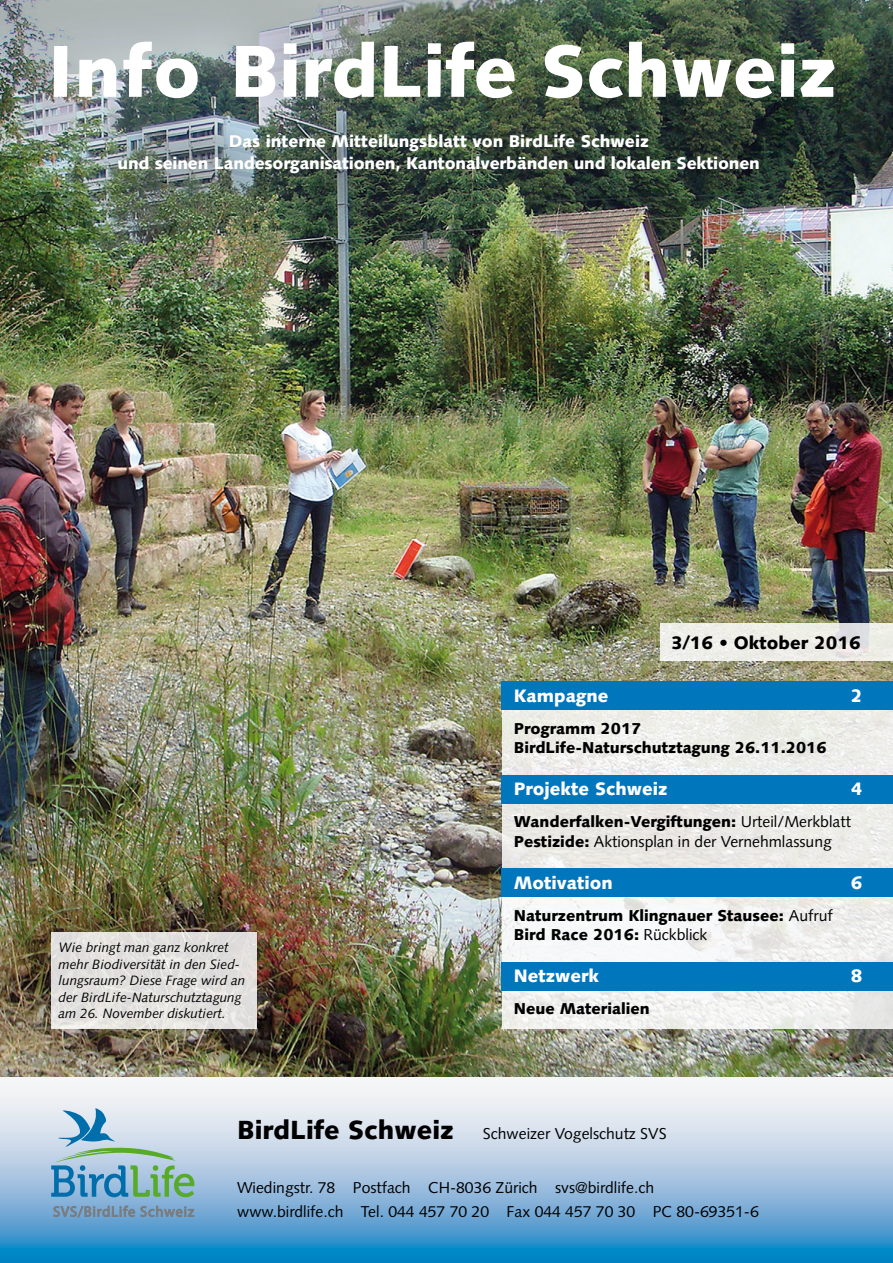
<style>
.page{position:relative;width:893px;height:1263px;background:#fff}
.page>*{position:absolute;margin:0;border:0;box-sizing:border-box;transform-origin:0 0}
.t1{font:900 73.5px "Syntax LT";color:#fff}
.t2{font:900 18px "Syntax LT";color:#fff}
.t3{font:900 18px "Syntax LT";color:#000}
.t4{font:900 16.95px/22.5px "Syntax LT";letter-spacing:-.01em;color:#fff;text-align:center}
.t5{font:15.75px/24px "Syntax LT";color:#000}
.t6{font:900 15.75px/19.5px "Syntax LT";color:#000}
.t7{font:italic 13.5px/16.5px "Syntax LT";color:#000}
.s1{font-weight:900}
.s2{font-weight:400}
.s3{font-weight:900;font-size:26.25px}
</style>
<div class="page">
<img style="left:0;top:0;width:893px;height:1077px">
<svg style="left:0;top:1082px;width:893px;height:181px;background:#99c2df"></svg>
<svg style="left:51px;top:1108px;width:144px;height:112px;background:#98bdcc"></svg>
<div style="left:51px;top:932px;width:206px;height:97px;background:#e2e0dd"></div>
<svg style="left:502px;top:710px;width:391px;height:319px;fill:#eeeeea"></svg>
<div style="left:502px;top:963px;width:391px;height:28px;background:#0076bd"></div>
<div style="left:502px;top:868px;width:391px;height:28px;background:#0076bd"></div>
<div style="left:502px;top:775px;width:391px;height:28px;background:#0076bd"></div>
<div style="left:502px;top:682px;width:391px;height:28px;background:#0076bd"></div>
<svg style="left:660px;top:623px;width:233px;height:38px;background:#ecece7"></svg>
<h1 class="t1" style="left:48px;top:28px;width:790px">Info BirdLife Schweiz</h1>
<p class="t4" style="left:118px;top:130px;width:644px">Das interne Mitteilungsblatt von BirdLife Schweiz<br>und seinen Landesorganisationen, Kantonalverbänden und lokalen Sektionen</p>
<p class="t7" style="left:59px;top:939px;width:188px">Wie bringt man ganz konkret mehr Biodiversität in den Sied&shy;lungsraum? Diese Frage wird an der BirdLife-Naturschutztagung am 26. November diskutiert.</p>
<p class="t3" style="left:671px;top:632px;width:191px">3/16 • Oktober 2016</p>
<p class="t2" style="left:514px;top:685px;width:96px">Kampagne</p>
<p class="t2" style="left:851px;top:685px;width:13px">2</p>
<p class="t6" style="left:514px;top:719px;width:314px">Programm 2017<br>BirdLife-Naturschutztagung 26.11.2016</p>
<p class="t2" style="left:514px;top:778px;width:155px">Projekte Schweiz</p>
<p class="t2" style="left:851px;top:778px;width:13px">4</p>
<p class="t5" style="left:514px;top:812px;width:339px;line-height:19.5px"><span class="s1">Wanderfalken-Vergiftungen:</span> Urteil/Merkblatt<br><span class="s1">Pestizide:</span> Aktionsplan in der Vernehmlassung</p>
<p class="t2" style="left:514px;top:872px;width:100px">Motivation</p>
<p class="t2" style="left:851px;top:872px;width:13px">6</p>
<p class="t6" style="left:514px;top:906px;width:320px">Naturzentrum Klingnauer Stausee: <span class="s2">Aufruf<br></span>Bird Race 2016: <span class="s2">Rückblick</span></p>
<p class="t2" style="left:514px;top:965px;width:87px">Netzwerk</p>
<p class="t2" style="left:851px;top:965px;width:13px">8</p>
<p class="t6" style="left:514px;top:999px;width:137px">Neue Materialien</p>
<p class="t5" style="left:237px;top:1121px;width:431px"><span class="s3">BirdLife Schweiz</span> Schweizer Vogelschutz SVS</p>
<p class="t5" style="left:237px;top:1175px;width:523px">Wiedingstr. 78 Postfach CH-8036 Zürich svs@birdlife.ch www.birdlife.ch Tel. 044 457 70 20 Fax 044 457 70 30 PC 80-69351-6</p>
</div>
